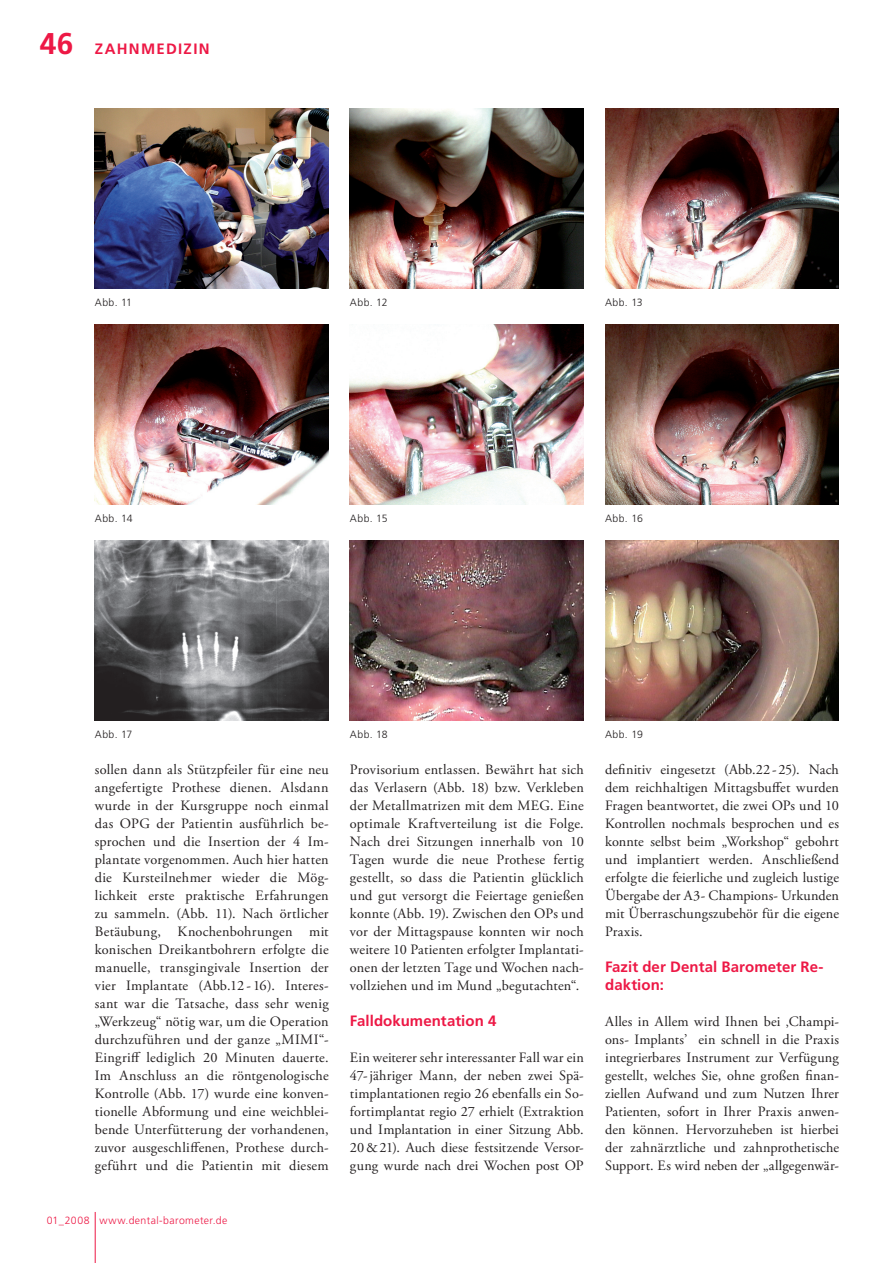
<style>
.page{position:relative;width:893px;height:1263px;background:#fff}
.page>*{position:absolute;margin:0;border:0;box-sizing:border-box;transform-origin:0 0}
.t1{font:700 15px/18px "Frutiger";letter-spacing:.005em;color:#ed1845}
.t2{font:700 15px "Frutiger";letter-spacing:.085em;color:#ed1845}
.t3{font:14.25px/18px "Adobe Garamond Pro";letter-spacing:.01em;color:#231f20;text-align:justify}
.t4{font:300 10.5px "Frutiger";letter-spacing:.04em;color:#231f20}
.t5{font:300 10.5px "Frutiger";letter-spacing:.04em;color:#ed1845}
.s1{font-size:30px}
</style>
<div class="page">
<hr style="left:95px;top:1212px;width:1px;height:51px;background:#ed1845">
<img style="left:605px;top:540px;width:234px;height:180px">
<img style="left:95px;top:540px;width:234px;height:180px">
<img style="left:95px;top:324px;width:234px;height:180px">
<img style="left:350px;top:324px;width:234px;height:180px">
<img style="left:605px;top:324px;width:234px;height:180px">
<img style="left:350px;top:540px;width:234px;height:180px">
<img style="left:605px;top:108px;width:234px;height:180px">
<img style="left:350px;top:108px;width:234px;height:180px">
<img style="left:95px;top:108px;width:234px;height:180px">
<p class="t2" style="left:40px;top:40px;width:171px"><span class="s1">46</span> ZAHNMEDIZIN</p>
<p class="t4" style="left:95px;top:296px;width:39px">Abb. 11</p>
<p class="t4" style="left:350px;top:296px;width:39px">Abb. 12</p>
<p class="t4" style="left:605px;top:296px;width:39px">Abb. 13</p>
<p class="t4" style="left:95px;top:512px;width:39px">Abb. 14</p>
<p class="t4" style="left:350px;top:512px;width:39px">Abb. 15</p>
<p class="t4" style="left:605px;top:512px;width:39px">Abb. 16</p>
<p class="t4" style="left:95px;top:728px;width:39px">Abb. 17</p>
<p class="t4" style="left:350px;top:728px;width:39px">Abb. 18</p>
<p class="t4" style="left:605px;top:728px;width:39px">Abb. 19</p>
<p class="t3" style="left:95px;top:761px;width:235px">sollen dann als Stützpfeiler für eine neu angefertigte Prothese dienen. Alsdann wurde in der Kursgruppe noch einmal das OPG der Patientin ausführlich be&shy;sprochen und die Insertion der 4 Im&shy;plantate vorgenommen. Auch hier hatten die Kursteilnehmer wieder die Mög&shy;lichkeit erste praktische Erfahrungen zu sammeln. (Abb. 11). Nach örtlicher Betäubung, Knochenbohrungen mit konischen Dreikantbohrern erfolgte die manuelle, transgingivale Insertion der vier Implantate (Abb.12 - 16). Interes&shy;sant war die Tatsache, dass sehr wenig „Werkzeug“ nötig war, um die Operation durchzuführen und der ganze „MIMI“- Eingriff lediglich 20 Minuten dauerte.<br>Im Anschluss an die röntgenologische Kontrolle (Abb. 17) wurde eine konven&shy;tionelle Abformung und eine weichblei&shy;bende Unterfütterung der vorhandenen, zuvor ausgeschliffenen, Prothese durch&shy;geführt und die Patientin mit diesem</p>
<p class="t3" style="left:350px;top:761px;width:235px">Provisorium entlassen. Bewährt hat sich das Verlasern (Abb. 18) bzw. Verkleben der Metallmatrizen mit dem MEG. Eine optimale Kraftverteilung ist die Folge.<br>Nach drei Sitzungen innerhalb von 10<br>Tagen wurde die neue Prothese fertig gestellt, so dass die Patientin glücklich und gut versorgt die Feiertage genießen konnte (Abb. 19). Zwischen den OPs und vor der Mittagspause konnten wir noch weitere 10 Patienten erfolgter Implantati&shy;onen der letzten Tage und Wochen nach&shy;vollziehen und im Mund „begutachten“.</p>
<p class="t1" style="left:350px;top:1012px;width:148px">Falldokumentation 4</p>
<p class="t3" style="left:350px;top:1049px;width:235px">Ein weiterer sehr interessanter Fall war ein 47-jähriger Mann, der neben zwei Spä&shy;timplantationen regio 26 ebenfalls ein So&shy;fortimplantat regio 27 erhielt (Extraktion und Implantation in einer Sitzung Abb.<br>20&amp;21). Auch diese festsitzende Versor&shy;gung wurde nach drei Wochen post OP</p>
<p class="t5" style="left:47px;top:1214px;width:182px">01_2008 www.dental-barometer.de</p>
<p class="t3" style="left:605px;top:761px;width:235px">definitiv eingesetzt (Abb.22 -25). Nach dem reichhaltigen Mittagsbuffet wurden Fragen beantwortet, die zwei OPs und 10<br>Kontrollen nochmals besprochen und es konnte selbst beim „Workshop“ gebohrt und implantiert werden. Anschließend erfolgte die feierliche und zugleich lustige Übergabe der A3- Champions- Urkunden mit Überraschungszubehör für die eigene Praxis.</p>
<p class="t1" style="left:605px;top:958px;width:220px">Fazit der Dental Barometer Re&shy;daktion:</p>
<p class="t3" style="left:605px;top:1013px;width:235px">Alles in Allem wird Ihnen bei ‚Champi&shy;ons- Implants’ ein schnell in die Praxis integrierbares Instrument zur Verfügung gestellt, welches Sie, ohne großen finan&shy;ziellen Aufwand und zum Nutzen Ihrer Patienten, sofort in Ihrer Praxis anwen&shy;den können. Hervorzuheben ist hierbei der zahnärztliche und zahnprothetische Support. Es wird neben der „allgegenwär-</p>
</div>
